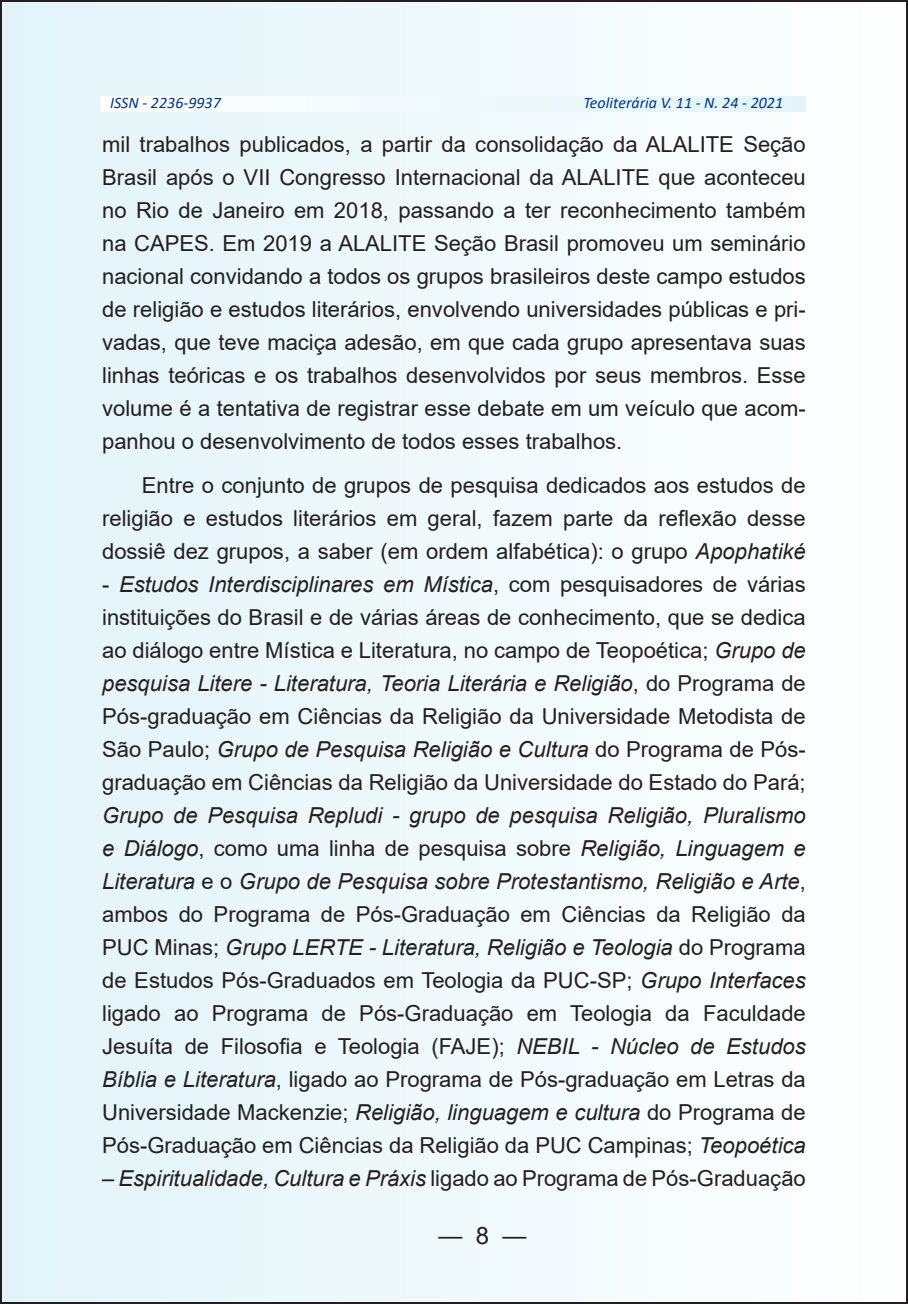
<style>
.page{position:relative;width:908px;height:1304px;background:#fff}
.page>*{position:absolute;margin:0;border:0;box-sizing:border-box;transform-origin:0 0}
.t1{font:24px "Arial";color:#231f20}
.t2{font:22px/33px "Arial";color:#231f20;text-align:justify}
.t3{font:italic 22px "Arial";color:#231f20}
.t4{font:italic 16px "Calibri";color:#003882}
.s1{font-style:italic}
.s2{font-style:normal}
</style>
<div class="page">
<div style="left:1px;top:1px;width:905px;height:1302px;background:linear-gradient(to right,#e2f4fa,#fefefe)"></div>
<svg style="left:100px;top:96px;width:705px;height:15px"></svg>
<p class="t4" style="left:110px;top:92px;width:112px">ISSN - 2236-9937</p>
<p class="t4" style="left:583px;top:92px;width:201px">Teoliterária V. 11 - N. 24 - 2021</p>
<p class="t2" style="left:102px;top:128px;width:705px">mil trabalhos publicados, a partir da consolidação da ALALITE Seção Brasil após o VII Congresso Internacional da ALALITE que aconteceu no Rio de Janeiro em 2018, passando a ter reconhecimento também na CAPES. Em 2019 a ALALITE Seção Brasil promoveu um seminário nacional convidando a todos os grupos brasileiros deste campo estudos de religião e estudos literários, envolvendo universidades públicas e pri&shy;vadas, que teve maciça adesão, em que cada grupo apresentava suas linhas teóricas e os trabalhos desenvolvidos por seus membros. Esse volume é a tentativa de registrar esse debate em um veículo que acom&shy;panhou o desenvolvimento de todos esses trabalhos.</p>
<p class="t2" style="left:102px;top:469px;width:704px;text-indent:40px">Entre o conjunto de grupos de pesquisa dedicados aos estudos de religião e estudos literários em geral, fazem parte da reflexão desse dossiê dez grupos, a saber (em ordem alfabética): o grupo <span class="s1">Apophatiké</span></p>
<p class="t2" style="left:102px;top:568px;width:705px">- <span class="s1">Estudos Interdisciplinares em Mística</span>, com pesquisadores de várias instituições do Brasil e de várias áreas de conhecimento, que se dedica ao diálogo entre Mística e Literatura, no campo de Teopoética; <span class="s1">Grupo de pesquisa Litere - Literatura, Teoria Literária e Religião</span>, do Programa de Pós-graduação em Ciências da Religião da Universidade Metodista de São Paulo; <span class="s1">Grupo de Pesquisa Religião e Cultura</span> do Programa de Pós&shy;graduação em Ciências da Religião da Universidade do Estado do Pará;</p>
<p class="t2" style="left:102px;top:799px;width:705px"><span class="s1">Grupo de Pesquisa Repludi - grupo de pesquisa Religião, Pluralismo e Diálogo</span>, como uma linha de pesquisa sobre <span class="s1">Religião, Linguagem e Literatura</span> e o <span class="s1">Grupo de Pesquisa sobre Protestantismo, Religião e Arte</span>, ambos do Programa de Pós-Graduação em Ciências da Religião da PUC Minas; <span class="s1">Grupo LERTE - Literatura, Religião e Teologia</span> do Programa de Estudos Pós-Graduados em Teologia da PUC-SP; <span class="s1">Grupo Interfaces </span>ligado ao Programa de Pós-Graduação em Teologia da Faculdade Jesuíta de Filosofia e Teologia (FAJE); <span class="s1">NEBIL - Núcleo de Estudos Bíblia e Literatura</span>, ligado ao Programa de Pós-graduação em Letras da Universidade Mackenzie; <span class="s1">Religião, linguagem e cultura</span> do Programa de Pós-Graduação em Ciências da Religião da PUC Campinas; <span class="s1">Teopoética</span></p>
<p class="t3" style="left:102px;top:1164px;width:704px">– Espiritualidade, Cultura e Práxis <span class="s2">ligado ao Programa de Pós-Graduação</span></p>
<p class="t1" style="left:438px;top:1218px;width:90px">— 8 —</p>
</div>
